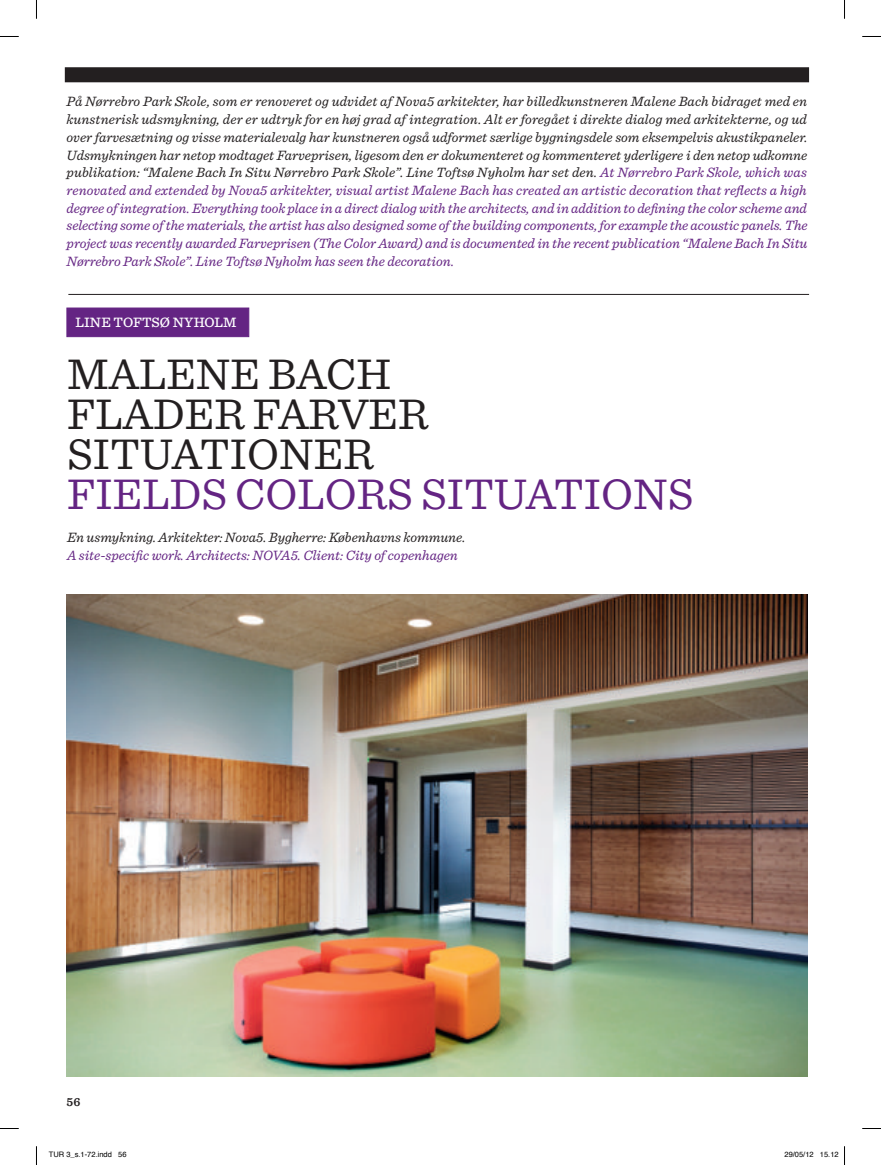
<style>
.page{position:relative;width:881px;height:1165px;background:#fff}
.page>*{position:absolute;margin:0;border:0;box-sizing:border-box;transform-origin:0 0}
.t1{font:45px/40px "Sentinel";color:#231f20}
.t2{font:45px "Sentinel";color:#642483}
.t3{font:italic 14.12px/17.8px "Sentinel";color:#642483;text-align:justify}
.t4{font:italic 14.12px "Sentinel";color:#231f20}
.t5{font:500 14.12px "Sentinel";color:#fff}
.t6{font:600 12.38px "Sentinel";color:#231f20}
.t7{font:7.5px "Helvetica";color:#000}
.s1{color:#231f20}
</style>
<div class="page">
<img style="left:67px;top:594px;width:740px;height:482px">
<div style="left:67px;top:308px;width:182px;height:29px;background:#642483;border:1px solid #642483"></div>
<hr style="left:68px;top:294px;width:741px;height:1px;background:#231f20">
<div style="left:65px;top:68px;width:743px;height:14px;background:#231f20"></div>
<div style="left:65px;top:67px;width:744px;height:15px;border:1px solid #231f20"></div>
<svg style="left:0;top:36px;width:19px;height:1px"></svg>
<svg style="left:862px;top:36px;width:18px;height:1px"></svg>
<svg style="left:0;top:1128px;width:19px;height:1px"></svg>
<svg style="left:862px;top:1128px;width:18px;height:1px"></svg>
<svg style="left:36px;top:1px;width:1px;height:18px"></svg>
<svg style="left:36px;top:1146px;width:1px;height:18px"></svg>
<svg style="left:844px;top:1px;width:1px;height:18px"></svg>
<svg style="left:844px;top:1146px;width:1px;height:18px"></svg>
<p class="t3" style="left:67px;top:92px;width:742px"><span class="s1">På Nørrebro Park Skole, som er renoveret og udvidet af Nova5 arkitekter, har billedkunstneren Malene Bach bidraget med en kunstnerisk udsmykning, der er udtryk for en høj grad af integration. Alt er foregået i direkte dialog med arkitekterne, og ud over farvesætning og visse materialevalg har kunstneren også udformet særlige bygningsdele som eksempelvis akustikpaneler.<br>Udsmykningen har netop modtaget Farveprisen, ligesom den er dokumenteret og kommenteret yderligere i den netop udkomne publikation: “Malene Bach In Situ Nørrebro Park Skole”. Line Toftsø Nyholm har set den.</span> At Nørrebro Park Skole, which was renovated and extended by Nova5 arkitekter, visual artist Malene Bach has created an artistic decoration that reflects a high degree of integration. Everything took place in a direct dialog with the architects, and in addition to defining the color scheme and selecting some of the materials, the artist has also designed some of the building components, for example the acoustic panels. The project was recently awarded Farveprisen (The Color Award) and is documented in the recent publication “Malene Bach In Situ Nørrebro Park Skole”. Line Toftsø Nyholm has seen the decoration.</p>
<p class="t5" style="left:75px;top:312px;width:163px">LINE TOFTSØ NYHOLM</p>
<h1 class="t1" style="left:67px;top:351px;width:363px">MALENE BACH<br>FLADER FARVER<br>SITUATIONER</h1>
<h1 class="t2" style="left:67px;top:460px;width:628px">FIELDS COLORS SITUATIONS</h1>
<p class="t4" style="left:67px;top:526px;width:400px">En usmykning. Arkitekter: Nova5. Bygherre: Københavns kommune.</p>
<p class="t3" style="left:67px;top:545px;width:392px">A site-specific work. Architects: NOVA5. Client: City of copenhagen</p>
<p class="t6" style="left:67px;top:1092px;width:15px">56</p>
<p class="t7" style="left:49px;top:1151px;width:79px">TUR 3_s.1-72.indd 56</p>
<p class="t7" style="left:784px;top:1151px;width:56px">29/05/12 15.12</p>
</div>
